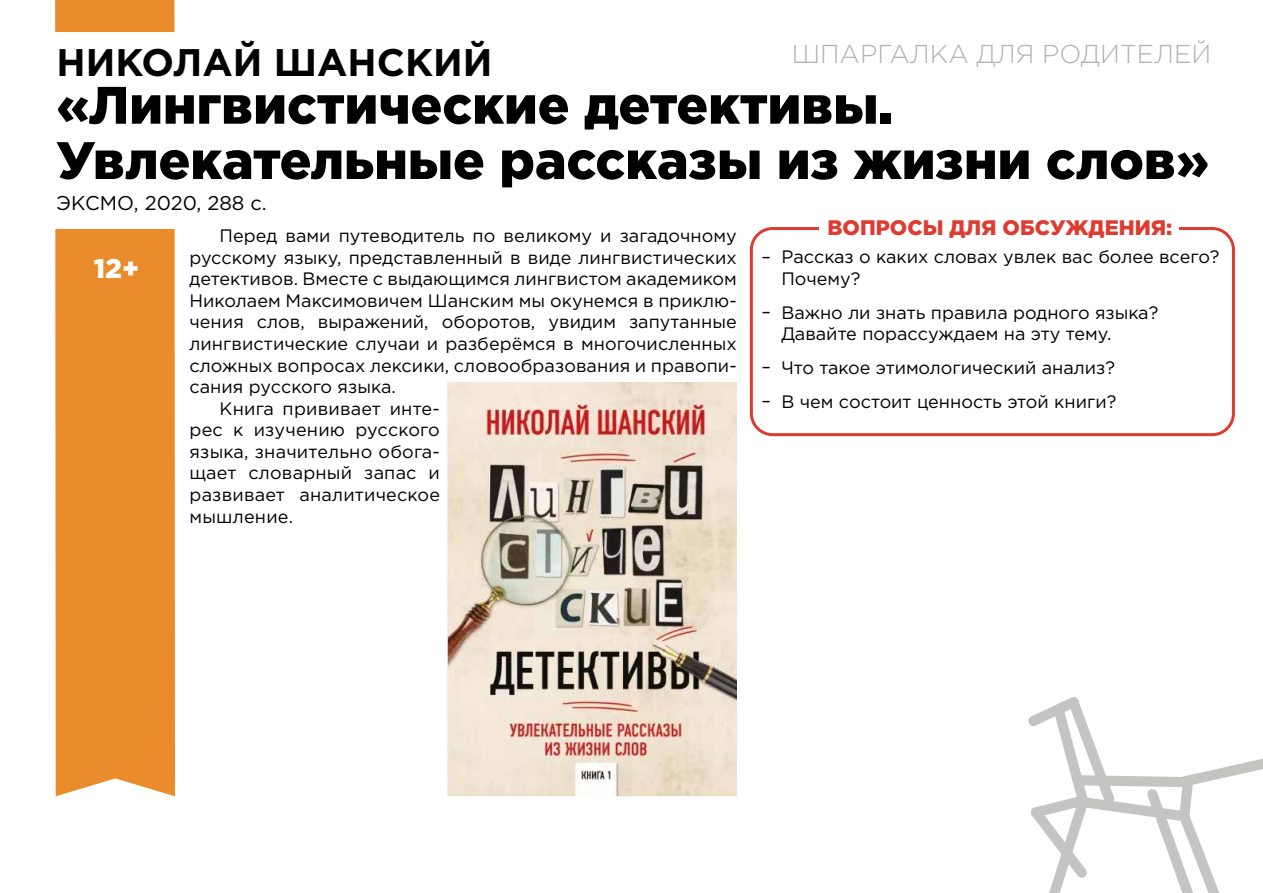
<style>
.page{position:relative;width:1263px;height:893px;background:#fff}
.page>*{position:absolute;margin:0;border:0;box-sizing:border-box;transform-origin:0 0}
.t1{font:900 52.65px/55.3px "Gotham Pro";color:#000}
.t2{font:700 38.4px "Gotham Pro";color:#000}
.t3{font:900 27px "Gotham Pro";color:#fff}
.t4{font:300 25.8px "Gotham Pro";color:#b1b1b0}
.t5{font:900 21px "Gotham Pro";color:#dd3c31}
.t6{font:19.95px "Gotham Pro";color:#000}
.t7{font:18px/21.3px "Gotham Pro";letter-spacing:.005em;color:#000}
</style>
<div class="page">
<img style="left:448px;top:382px;width:289px;height:414px">
<div style="left:750px;top:227px;width:485px;height:209px;border:3px solid #dd3c31;border-radius:21px"></div>
<div style="left:820px;top:212px;width:359px;height:34px;background:#fff"></div>
<div style="left:55px;top:0;width:120px;height:796px;background:#eb8c2c"></div>
<div style="left:53px;top:32px;width:122px;height:197px;background:#fff"></div>
<svg style="left:1028px;top:697px;width:235px;height:196px"></svg>
<h2 class="t2" style="left:57px;top:40px;width:437px">НИКОЛАЙ ШАНСКИЙ</h2>
<h3 class="t4" style="left:792px;top:40px;width:421px">ШПАРГАЛКА ДЛЯ РОДИТЕЛЕЙ</h3>
<h1 class="t1" style="left:57px;top:76px;width:1154px">«Лингвистические детективы.<br>Увлекательные рассказы из жизни слов»</h1>
<p class="t6" style="left:57px;top:192px;width:212px">ЭКСМО, 2020, 288 с.</p>
<h3 class="t3" style="left:98px;top:251px;width:38px">0+</h3>
<h3 class="t3" style="left:94px;top:253px;width:47px">12+</h3>
<p class="t7" style="left:219px;top:225px;width:519px">Перед вами путеводитель по великому и загадочному</p>
<p class="t7" style="left:189px;top:247px;width:549px">русскому языку, представленный в виде лингвистических</p>
<p class="t7" style="left:189px;top:268px;width:549px">детективов. Вместе с выдающимся лингвистом академиком</p>
<p class="t7" style="left:189px;top:290px;width:549px">Николаем Максимовичем Шанским мы окунемся в приклю-</p>
<p class="t7" style="left:189px;top:311px;width:549px">чения слов, выражений, оборотов, увидим запутанные</p>
<p class="t7" style="left:189px;top:333px;width:549px">лингвистические случаи и разберёмся в многочисленных</p>
<p class="t7" style="left:189px;top:354px;width:549px">сложных вопросах лексики, словообразования и правопи-</p>
<p class="t7" style="left:189px;top:376px;width:208px">сания русского языка.</p>
<p class="t7" style="left:219px;top:398px;width:222px">Книга прививает инте-</p>
<p class="t7" style="left:189px;top:419px;width:252px">рес к изучению русского</p>
<p class="t7" style="left:189px;top:441px;width:252px">языка, значительно обога-</p>
<p class="t7" style="left:189px;top:462px;width:252px">щает словарный запас и</p>
<p class="t7" style="left:189px;top:484px;width:252px">развивает аналитическое</p>
<p class="t7" style="left:189px;top:506px;width:105px">мышление.</p>
<p class="t7" style="left:761px;top:246px;width:11px">–</p>
<p class="t7" style="left:761px;top:301px;width:11px">–</p>
<p class="t7" style="left:761px;top:350px;width:11px;line-height:33.9px">– –</p>
<p class="t5" style="left:827px;top:215px;width:346px">ВОПРОСЫ ДЛЯ ОБСУЖДЕНИЯ:</p>
<p class="t7" style="left:781px;top:246px;width:440px">Рассказ о каких словах увлек вас более всего?<br>Почему?</p>
<p class="t7" style="left:781px;top:302px;width:378px">Важно ли знать правила родного языка?<br>Давайте порассуждаем на эту тему.</p>
<p class="t7" style="left:781px;top:350px;width:336px;line-height:34px">Что такое этимологический анализ?<br>В чем состоит ценность этой книги?</p>
</div>
